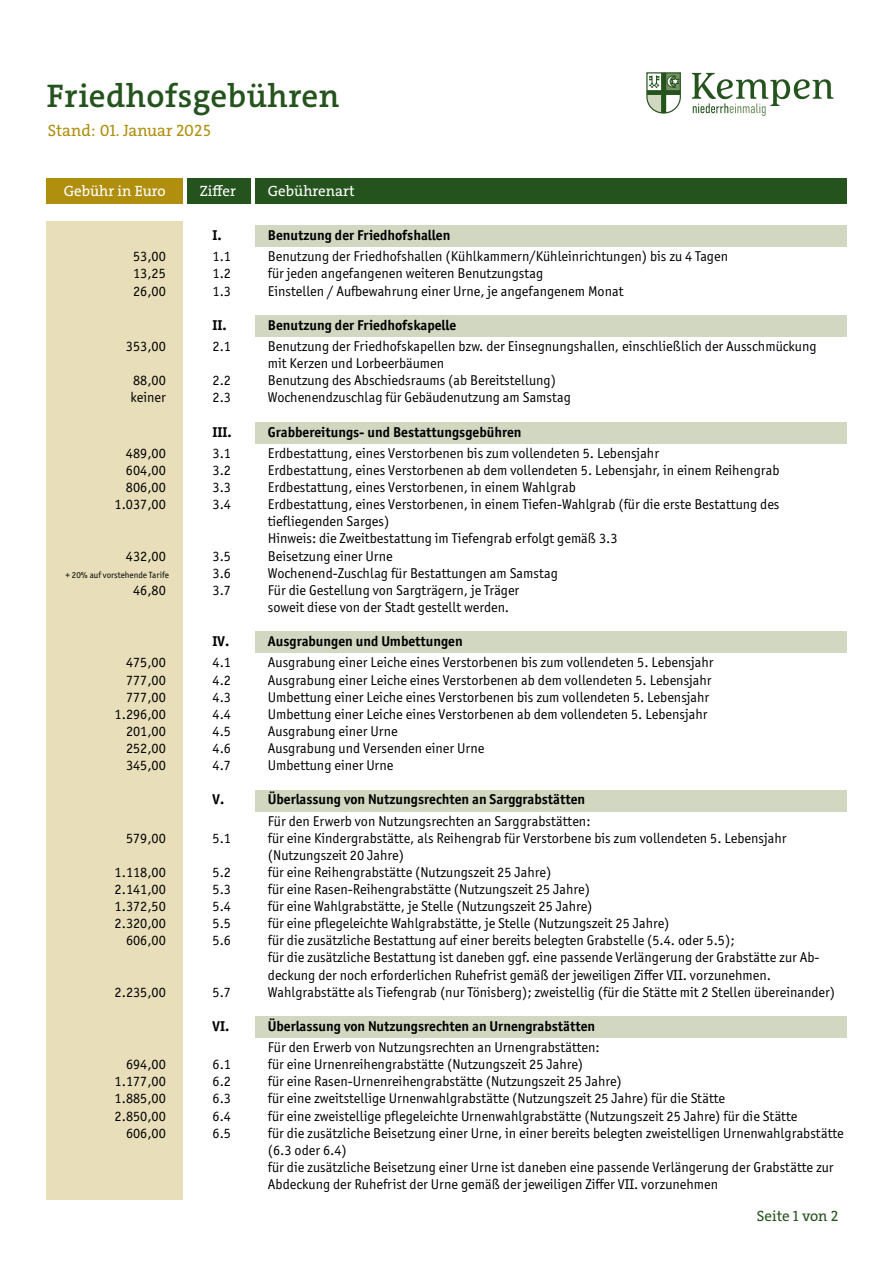
<style>
.page{position:relative;width:893px;height:1263px;background:#fff}
.page>*{position:absolute;margin:0;border:0;box-sizing:border-box;transform-origin:0 0}
.t1{font:600 33px "The Serif";letter-spacing:.015em;color:#25531d}
.t2{font:16.5px "The Serif";color:#b08f0f}
.t3{font:15px "The Serif";color:#fff}
.t4{font:15px "The Serif";letter-spacing:-.005em;color:#25531d}
.t5{font:14.25px/17.1px "Officina Sans ITC Pro";color:#000}
.t6{font:700 14.25px "Officina Sans ITC Pro";color:#000}
.t7{font:9px "Officina Sans ITC Pro";color:#000}
</style>
<div class="page">
<div style="left:47px;top:179px;width:136px;height:25px;background:#b08f0f"></div>
<div style="left:187px;top:179px;width:64px;height:25px;background:#25531d"></div>
<div style="left:255px;top:179px;width:591px;height:25px;background:#25531d"></div>
<div style="left:47px;top:221px;width:136px;height:978px;background:#e8deb9"></div>
<div style="left:255px;top:225px;width:591px;height:22px;background:#d1d7c1"></div>
<div style="left:255px;top:316px;width:591px;height:21px;background:#d1d7c1"></div>
<div style="left:255px;top:422px;width:591px;height:21px;background:#d1d7c1"></div>
<div style="left:255px;top:631px;width:591px;height:22px;background:#d1d7c1"></div>
<div style="left:255px;top:790px;width:591px;height:21px;background:#d1d7c1"></div>
<div style="left:255px;top:1016px;width:591px;height:21px;background:#d1d7c1"></div>
<svg style="left:692px;top:73px;width:142px;height:43px"></svg>
<svg style="left:646px;top:72px;width:35px;height:42px"></svg>
<h1 class="t1" style="left:47px;top:75px;width:294px">Friedhofsgebühren</h1>
<p class="t2" style="left:48px;top:119px;width:164px">Stand: 01. Januar 2025</p>
<p class="t3" style="left:64px;top:181px;width:103px">Gebühr in Euro</p>
<p class="t3" style="left:200px;top:181px;width:38px">Ziffer</p>
<p class="t3" style="left:268px;top:181px;width:88px">Gebührenart</p>
<p class="t6" style="left:213px;top:226px;width:11px">I.</p>
<p class="t6" style="left:268px;top:226px;width:184px">Benutzung der Friedhofshallen</p>
<p class="t5" style="left:133px;top:248px;width:34px">53,00</p>
<p class="t5" style="left:213px;top:248px;width:20px">1.1</p>
<p class="t5" style="left:268px;top:248px;width:462px">Benutzung der Friedhofshallen (Kühlkammern/Kühleinrichtungen) bis zu 4 Tagen</p>
<p class="t5" style="left:133px;top:265px;width:34px">13,25</p>
<p class="t5" style="left:213px;top:265px;width:20px">1.2</p>
<p class="t5" style="left:268px;top:265px;width:277px">für jeden angefangenen weiteren Benutzungstag</p>
<p class="t5" style="left:133px;top:282px;width:34px">26,00</p>
<p class="t5" style="left:213px;top:282px;width:20px">1.3</p>
<p class="t5" style="left:268px;top:282px;width:357px">Einstellen / Aufbewahrung einer Urne, je angefangenem Monat</p>
<p class="t6" style="left:213px;top:316px;width:16px">II.</p>
<p class="t6" style="left:268px;top:316px;width:190px">Benutzung der Friedhofskapelle</p>
<p class="t5" style="left:126px;top:338px;width:41px">353,00</p>
<p class="t5" style="left:213px;top:338px;width:20px">2.1</p>
<p class="t5" style="left:268px;top:338px;width:550px">Benutzung der Friedhofskapellen bzw. der Einsegnungshallen, einschließlich der Ausschmückung mit Kerzen und Lorbeerbäumen</p>
<p class="t5" style="left:133px;top:372px;width:34px">88,00</p>
<p class="t5" style="left:213px;top:372px;width:20px">2.2</p>
<p class="t5" style="left:268px;top:372px;width:290px">Benutzung des Abschiedsraums (ab Bereitstellung)</p>
<p class="t5" style="left:131px;top:389px;width:37px">keiner</p>
<p class="t5" style="left:213px;top:389px;width:20px">2.3</p>
<p class="t5" style="left:268px;top:389px;width:305px">Wochenendzuschlag für Gebäudenutzung am Samstag</p>
<p class="t6" style="left:213px;top:423px;width:21px">III.</p>
<p class="t6" style="left:268px;top:423px;width:255px">Grabbereitungs- und Bestattungsgebühren</p>
<p class="t5" style="left:126px;top:444px;width:41px">489,00</p>
<p class="t5" style="left:213px;top:444px;width:20px">3.1</p>
<p class="t5" style="left:268px;top:444px;width:393px">Erdbestattung, eines Verstorbenen bis zum vollendeten 5. Lebensjahr</p>
<p class="t5" style="left:126px;top:462px;width:41px">604,00</p>
<p class="t5" style="left:213px;top:462px;width:20px">3.2</p>
<p class="t5" style="left:268px;top:462px;width:513px">Erdbestattung, eines Verstorbenen ab dem vollendeten 5. Lebensjahr, in einem Reihengrab</p>
<p class="t5" style="left:126px;top:479px;width:41px">806,00</p>
<p class="t5" style="left:213px;top:479px;width:20px">3.3</p>
<p class="t5" style="left:268px;top:479px;width:309px">Erdbestattung, eines Verstorbenen, in einem Wahlgrab</p>
<p class="t5" style="left:115px;top:496px;width:53px">1.037,00</p>
<p class="t5" style="left:213px;top:496px;width:20px">3.4</p>
<p class="t5" style="left:268px;top:496px;width:513px">Erdbestattung, eines Verstorbenen, in einem Tiefen-Wahlgrab (für die erste Bestattung des tiefliegenden Sarges)<br>Hinweis: die Zweitbestattung im Tiefengrab erfolgt gemäß 3.3</p>
<p class="t5" style="left:126px;top:547px;width:41px">432,00</p>
<p class="t5" style="left:213px;top:547px;width:20px">3.5</p>
<p class="t5" style="left:268px;top:547px;width:126px">Beisetzung einer Urne</p>
<p class="t7" style="left:66px;top:569px;width:105px">+ 20% auf vorstehende Tarife</p>
<p class="t5" style="left:213px;top:564px;width:20px">3.6</p>
<p class="t5" style="left:268px;top:564px;width:292px">Wochenend-Zuschlag für Bestattungen am Samstag</p>
<p class="t5" style="left:133px;top:581px;width:34px">46,80</p>
<p class="t5" style="left:213px;top:581px;width:20px">3.7</p>
<p class="t5" style="left:268px;top:581px;width:253px">Für die Gestellung von Sargträgern, je Träger soweit diese von der Stadt gestellt werden.</p>
<p class="t6" style="left:213px;top:632px;width:18px">IV.</p>
<p class="t6" style="left:268px;top:632px;width:196px">Ausgrabungen und Umbettungen</p>
<p class="t5" style="left:126px;top:654px;width:41px">475,00</p>
<p class="t5" style="left:213px;top:654px;width:20px">4.1</p>
<p class="t5" style="left:268px;top:654px;width:447px">Ausgrabung einer Leiche eines Verstorbenen bis zum vollendeten 5. Lebensjahr</p>
<p class="t5" style="left:126px;top:671px;width:41px">777,00</p>
<p class="t5" style="left:213px;top:671px;width:20px">4.2</p>
<p class="t5" style="left:268px;top:671px;width:445px">Ausgrabung einer Leiche eines Verstorbenen ab dem vollendeten 5. Lebensjahr</p>
<p class="t5" style="left:126px;top:688px;width:41px">777,00</p>
<p class="t5" style="left:213px;top:688px;width:20px">4.3</p>
<p class="t5" style="left:268px;top:688px;width:443px">Umbettung einer Leiche eines Verstorbenen bis zum vollendeten 5. Lebensjahr</p>
<p class="t5" style="left:115px;top:705px;width:53px">1.296,00</p>
<p class="t5" style="left:213px;top:705px;width:20px">4.4</p>
<p class="t5" style="left:268px;top:705px;width:441px">Umbettung einer Leiche eines Verstorbenen ab dem vollendeten 5. Lebensjahr</p>
<p class="t5" style="left:126px;top:722px;width:41px">201,00</p>
<p class="t5" style="left:213px;top:722px;width:20px">4.5</p>
<p class="t5" style="left:268px;top:722px;width:131px">Ausgrabung einer Urne</p>
<p class="t5" style="left:126px;top:739px;width:41px">252,00</p>
<p class="t5" style="left:213px;top:739px;width:20px">4.6</p>
<p class="t5" style="left:268px;top:739px;width:218px">Ausgrabung und Versenden einer Urne</p>
<p class="t5" style="left:126px;top:757px;width:41px">345,00</p>
<p class="t5" style="left:213px;top:757px;width:20px">4.7</p>
<p class="t5" style="left:268px;top:757px;width:127px">Umbettung einer Urne</p>
<p class="t6" style="left:213px;top:790px;width:13px">V.</p>
<p class="t6" style="left:268px;top:790px;width:319px">Überlassung von Nutzungsrechten an Sarggrabstätten</p>
<p class="t5" style="left:268px;top:812px;width:324px">Für den Erwerb von Nutzungsrechten an Sarggrabstätten:</p>
<p class="t5" style="left:126px;top:829px;width:41px">579,00</p>
<p class="t5" style="left:213px;top:829px;width:20px">5.1</p>
<p class="t5" style="left:268px;top:829px;width:520px">für eine Kindergrabstätte, als Reihengrab für Verstorbene bis zum vollendeten 5. Lebensjahr (Nutzungszeit 20 Jahre)</p>
<p class="t5" style="left:115px;top:863px;width:53px">1.118,00</p>
<p class="t5" style="left:213px;top:863px;width:20px">5.2</p>
<p class="t5" style="left:268px;top:863px;width:285px">für eine Reihengrabstätte (Nutzungszeit 25 Jahre)</p>
<p class="t5" style="left:115px;top:880px;width:53px">2.141,00</p>
<p class="t5" style="left:213px;top:880px;width:20px">5.3</p>
<p class="t5" style="left:268px;top:880px;width:324px">für eine Rasen-Reihengrabstätte (Nutzungszeit 25 Jahre)</p>
<p class="t5" style="left:115px;top:898px;width:53px">1.372,50</p>
<p class="t5" style="left:213px;top:898px;width:20px">5.4</p>
<p class="t5" style="left:268px;top:898px;width:326px">für eine Wahlgrabstätte, je Stelle (Nutzungszeit 25 Jahre)</p>
<p class="t5" style="left:115px;top:915px;width:53px">2.320,00</p>
<p class="t5" style="left:213px;top:915px;width:20px">5.5</p>
<p class="t5" style="left:268px;top:915px;width:403px">für eine pflegeleichte Wahlgrabstätte, je Stelle (Nutzungszeit 25 Jahre)</p>
<p class="t5" style="left:126px;top:932px;width:41px">606,00</p>
<p class="t5" style="left:213px;top:932px;width:20px">5.6</p>
<p class="t5" style="left:268px;top:932px;width:553px">für die zusätzliche Bestattung auf einer bereits belegten Grabstelle (5.4. oder 5.5);<br>für die zusätzliche Bestattung ist daneben ggf. eine passende Verlängerung der Grabstätte zur Ab&shy;deckung der noch erforderlichen Ruhefrist gemäß der jeweiligen Ziffer VII. vorzunehmen.</p>
<p class="t5" style="left:115px;top:983px;width:53px">2.235,00</p>
<p class="t5" style="left:213px;top:983px;width:20px">5.7</p>
<p class="t5" style="left:268px;top:983px;width:569px">Wahlgrabstätte als Tiefengrab (nur Tönisberg); zweistellig (für die Stätte mit 2 Stellen übereinander)</p>
<p class="t6" style="left:213px;top:1017px;width:18px">VI.</p>
<p class="t6" style="left:268px;top:1017px;width:329px">Überlassung von Nutzungsrechten an Urnengrabstätten</p>
<p class="t5" style="left:268px;top:1039px;width:333px">Für den Erwerb von Nutzungsrechten an Urnengrabstätten:</p>
<p class="t5" style="left:126px;top:1056px;width:41px">694,00</p>
<p class="t5" style="left:213px;top:1056px;width:20px">6.1</p>
<p class="t5" style="left:268px;top:1056px;width:317px">für eine Urnenreihengrabstätte (Nutzungszeit 25 Jahre)</p>
<p class="t5" style="left:115px;top:1073px;width:53px">1.177,00</p>
<p class="t5" style="left:213px;top:1073px;width:20px">6.2</p>
<p class="t5" style="left:268px;top:1073px;width:355px">für eine Rasen-Urnenreihengrabstätte (Nutzungszeit 25 Jahre)</p>
<p class="t5" style="left:115px;top:1090px;width:53px">1.885,00</p>
<p class="t5" style="left:213px;top:1090px;width:20px">6.3</p>
<p class="t5" style="left:268px;top:1090px;width:459px">für eine zweitstellige Urnenwahlgrabstätte (Nutzungszeit 25 Jahre) für die Stätte</p>
<p class="t5" style="left:115px;top:1107px;width:53px">2.850,00</p>
<p class="t5" style="left:213px;top:1107px;width:20px">6.4</p>
<p class="t5" style="left:268px;top:1107px;width:531px">für eine zweistellige pflegeleichte Urnenwahlgrabstätte (Nutzungszeit 25 Jahre) für die Stätte</p>
<p class="t5" style="left:126px;top:1124px;width:41px">606,00</p>
<p class="t5" style="left:213px;top:1124px;width:20px">6.5</p>
<p class="t5" style="left:268px;top:1124px;width:577px">für die zusätzliche Beisetzung einer Urne, in einer bereits belegten zweistelligen Urnenwahlgrabstätte (6.3 oder 6.4)<br>für die zusätzliche Beisetzung einer Urne ist daneben eine passende Verlängerung der Grabstätte zur Abdeckung der Ruhefrist der Urne gemäß der jeweiligen Ziffer VII. vorzunehmen</p>
<p class="t4" style="left:757px;top:1206px;width:83px">Seite 1 von 2</p>
</div>
